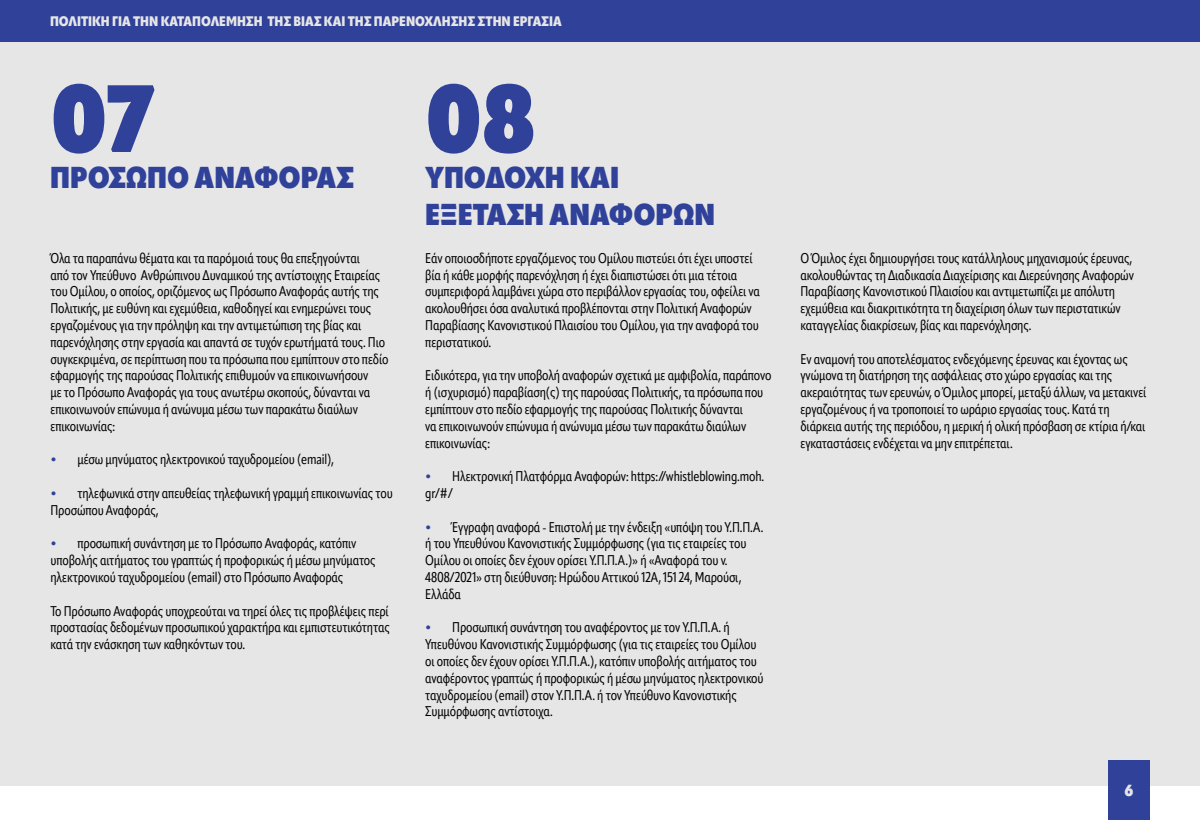
<style>
.page{position:relative;width:1200px;height:820px;background:#fff}
.page>*{position:absolute;margin:0;border:0;box-sizing:border-box;transform-origin:0 0}
.t1{font:800 94.6px "Apparat Cond";color:#30419a}
.t2{font:800 30px/36.9px "Apparat Cond";color:#30419a}
.t3{font:900 16px "Apparat Cond";color:#e6e6e6}
.t4{font:14px/16.8px "Apparat Cond";letter-spacing:-.01em;color:#000}
.t5{font:900 13.7px "Apparat Cond";color:#e6e6e6}
.s1{font-weight:700;color:#30419a}
</style>
<div class="page">
<div style="left:0;top:41px;width:1200px;height:745px;background:#e6e6e6"></div>
<div style="left:0;top:0;width:1200px;height:41px;background:#30419a"></div>
<div style="left:1108px;top:760px;width:42px;height:60px;background:#30419a"></div>
<p class="t5" style="left:50px;top:13px;width:513px">ΠΟΛΙΤΙΚΉ ΓΙΑ ΤΗΝ ΚΑΤΑΠΟΛΈΜΗΣΗ ΤΗΣ ΒΊΑΣ ΚΑΙ ΤΗΣ ΠΑΡΕΝΌΧΛΗΣΗΣ ΣΤΗΝ ΕΡΓΑΣΊΑ</p>
<h1 class="t1" style="left:50px;top:60px;width:102px">07</h1>
<h1 class="t1" style="left:425px;top:60px;width:112px">08</h1>
<h2 class="t2" style="left:50px;top:160px;width:305px">ΠΡΟΣΩΠΟ ΑΝΑΦΟΡΑΣ</h2>
<h2 class="t2" style="left:425px;top:160px;width:292px">ΥΠΟΔΟΧΗ ΚΑΙ<br>ΕΞΕΤΑΣΗ ΑΝΑΦΟΡΩΝ</h2>
<p class="t4" style="left:50px;top:250px;width:340px">Όλα τα παραπάνω θέματα και τα παρόμοιά τους θα επεξηγούνται<br>από τον Υπεύθυνο Ανθρώπινου Δυναμικού της αντίστοιχης Εταιρείας του Ομίλου, ο οποίος, οριζόμενος ως Πρόσωπο Αναφοράς αυτής της Πολιτικής, με ευθύνη και εχεμύθεια, καθοδηγεί και ενημερώνει τους εργαζομένους για την πρόληψη και την αντιμετώπιση της βίας και παρενόχλησης στην εργασία και απαντά σε τυχόν ερωτήματά τους. Πιο συγκεκριμένα, σε περίπτωση που τα πρόσωπα που εμπίπτουν στο πεδίο εφαρμογής της παρούσας Πολιτικής επιθυμούν να επικοινωνήσουν<br>με το Πρόσωπο Αναφοράς για τους ανωτέρω σκοπούς, δύνανται να επικοινωνούν επώνυμα ή ανώνυμα µέσω των παρακάτω διαύλων επικοινωνίας:</p>
<p class="t4" style="left:50px;top:451px;width:285px"><span class="s1">•</span> μέσω μηνύματος ηλεκτρονικού ταχυδρομείου (email),</p>
<p class="t4" style="left:50px;top:485px;width:344px"><span class="s1">•</span> τηλεφωνικά στην απευθείας τηλεφωνική γραμμή επικοινωνίας του<br>Προσώπου Αναφοράς,</p>
<p class="t4" style="left:50px;top:535px;width:327px"><span class="s1">•</span> προσωπική συνάντηση με το Πρόσωπο Αναφοράς, κατόπιν υποβολής αιτήματος του γραπτώς ή προφορικώς ή μέσω μηνύματος ηλεκτρονικού ταχυδρομείου (email) στο Πρόσωπο Αναφοράς</p>
<p class="t4" style="left:50px;top:602px;width:341px;text-align:justify">Το Πρόσωπο Αναφοράς υποχρεούται να τηρεί όλες τις προβλέψεις περί προστασίας δεδομένων προσωπικού χαρακτήρα και εμπιστευτικότητας κατά την ενάσκηση των καθηκόντων του.</p>
<p class="t4" style="left:425px;top:250px;width:336px">Εάν οποιοσδήποτε εργαζόμενος του Ομίλου πιστεύει ότι έχει υποστεί βία ή κάθε μορφής παρενόχληση ή έχει διαπιστώσει ότι μια τέτοια συμπεριφορά λαμβάνει χώρα στο περιβάλλον εργασίας του, οφείλει να ακολουθήσει όσα αναλυτικά προβλέπονται στην Πολιτική Αναφορών Παραβίασης Κανονιστικού Πλαισίου του Ομίλου, για την αναφορά του περιστατικού.</p>
<p class="t4" style="left:425px;top:367px;width:348px">Ειδικότερα, για την υποβολή αναφορών σχετικά με αμφιβολία, παράπονο ή (ισχυρισμό) παραβίαση(ς) της παρούσας Πολιτικής, τα πρόσωπα που εμπίπτουν στο πεδίο εφαρμογής της παρούσας Πολιτικής δύνανται<br>να επικοινωνούν επώνυμα ή ανώνυμα µέσω των παρακάτω διαύλων επικοινωνίας:</p>
<p class="t4" style="left:425px;top:468px;width:340px"><span class="s1">•</span> Ηλεκτρονική Πλατφόρμα Αναφορών: https://whistleblowing.moh. gr/#/</p>
<p class="t4" style="left:425px;top:518px;width:340px"><span class="s1">•</span> Έγγραφη αναφορά - Επιστολή με την ένδειξη «υπόψη του Υ.Π.Π.Α. ή του Υπευθύνου Κανονιστικής Συμμόρφωσης (για τις εταιρείες του Ομίλου οι οποίες δεν έχουν ορίσει Υ.Π.Π.Α.)» ή «Αναφορά του ν.<br>4808/2021» στη διεύθυνση: Ηρώδου Αττικού 12A, 151 24, Μαρούσι, Ελλάδα</p>
<p class="t4" style="left:425px;top:619px;width:340px"><span class="s1">•</span> Προσωπική συνάντηση του αναφέροντος με τον Υ.Π.Π.Α. ή Υπευθύνου Κανονιστικής Συμμόρφωσης (για τις εταιρείες του Ομίλου οι οποίες δεν έχουν ορίσει Υ.Π.Π.Α.), κατόπιν υποβολής αιτήματος του αναφέροντος γραπτώς ή προφορικώς ή μέσω μηνύματος ηλεκτρονικού ταχυδρομείου (email) στον Υ.Π.Π.Α. ή τον Υπεύθυνο Κανονιστικής Συμμόρφωσης αντίστοιχα.</p>
<p class="t4" style="left:801px;top:250px;width:335px">Ο Όμιλος έχει δημιουργήσει τους κατάλληλους μηχανισμούς έρευνας, ακολουθώντας τη Διαδικασία Διαχείρισης και Διερεύνησης Αναφορών Παραβίασης Κανονιστικού Πλαισίου και αντιμετωπίζει με απόλυτη εχεμύθεια και διακριτικότητα τη διαχείριση όλων των περιστατικών καταγγελίας διακρίσεων, βίας και παρενόχλησης.</p>
<p class="t4" style="left:801px;top:350px;width:347px">Εν αναμονή του αποτελέσματος ενδεχόμενης έρευνας και έχοντας ως γνώμονα τη διατήρηση της ασφάλειας στο χώρο εργασίας και της ακεραιότητας των ερευνών, ο Όμιλος μπορεί, μεταξύ άλλων, να μετακινεί εργαζομένους ή να τροποποιεί το ωράριο εργασίας τους. Κατά τη διάρκεια αυτής της περιόδου, η μερική ή ολική πρόσβαση σε κτίρια ή/και εγκαταστάσεις ενδέχεται να μην επιτρέπεται.</p>
<p class="t3" style="left:1125px;top:781px;width:10px">6</p>
</div>
